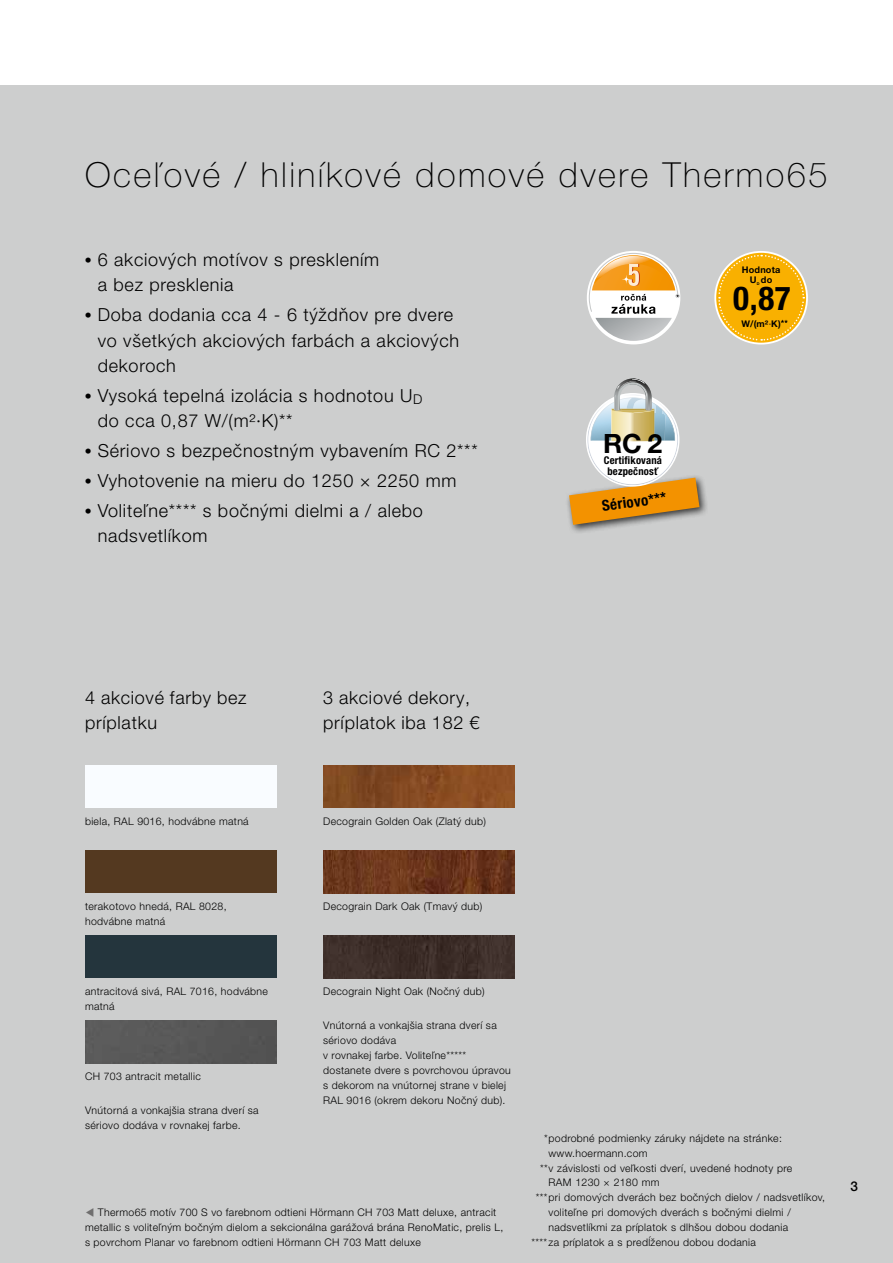
<style>
.page{position:relative;width:893px;height:1263px;background:#fff}
.page>*{position:absolute;margin:0;border:0;box-sizing:border-box;transform-origin:0 0}
.t1{font:100 34.5px "Hoermann Helvetica Neue";letter-spacing:.07em;color:#000}
.t2{font:700 condensed 33px "Hoermann Helvetica Neue";color:#000}
.t3{font:700 26.55px "Hoermann Helvetica Neue";color:#000}
.t4{font:300 18px/25.5px "Hoermann Helvetica Neue";letter-spacing:.04em;color:#000}
.t5{font:700 condensed 15px "Hoermann Helvetica Neue";color:#000}
.t6{font:500 13.5px "Hoermann Helvetica Neue";color:#000}
.t7{font:700 condensed 10.65px/10.6px "Hoermann Helvetica Neue";letter-spacing:.015em;color:#000;text-align:center}
.t8{font:300 10.5px/14.9px "Hoermann Helvetica Neue";letter-spacing:.03em;color:#000}
.t9{font:700 9.15px/10.1px "Hoermann Helvetica Neue";letter-spacing:.02em;color:#000}
.t10{font:700 3.75px "Hoermann Helvetica Neue";color:#000}
.s1{font-family:"Times";font-weight:400}
.s2{font-family:"Hoermann Helvetica Neue Rm";font-weight:400}
.s3{color:#706f6f}
</style>
<div class="page">
<div style="left:0;top:85px;width:893px;height:1178px;background:#cdcece"></div>
<div style="left:85px;top:936px;width:191px;height:42px;background:#24353d"></div>
<div style="left:85px;top:850px;width:191px;height:43px;background:#543920"></div>
<div style="left:85px;top:765px;width:191px;height:43px;background:#f9fcff"></div>
<img style="left:323px;top:765px;width:191px;height:43px">
<img style="left:323px;top:850px;width:191px;height:43px">
<img style="left:323px;top:935px;width:191px;height:43px">
<div style="left:714px;top:251px;width:94px;height:93px;border:2px solid #fff;border-radius:50%"></div>
<svg style="left:717px;top:254px;width:88px;height:87px;background:#f2b82c"></svg>
<svg style="left:589px;top:253px;width:91px;height:88px"></svg>
<div style="left:565px;top:474px;width:144px;height:61px;background:#000;opacity:.75"></div>
<svg style="left:569px;top:378px;width:130px;height:147px"></svg>
<h1 class="t1" style="left:85px;top:151px;width:744px">Oceľové / hliníkové domové dvere Thermo65</h1>
<h3 class="t4" style="left:98px;top:245px;width:283px;text-indent:-13px"><span class="s1">•</span> 6 akciových motívov s presklením a bez presklenia</h3>
<h3 class="t4" style="left:98px;top:301px;width:363px;text-indent:-13px"><span class="s1">•</span> Doba dodania cca 4 - 6 týždňov pre dvere vo všetkých akciových farbách a akciových dekoroch</h3>
<h3 class="t4" style="left:98px;top:381px;width:326px;text-indent:-13px"><span class="s1">•</span> Vysoká tepelná izolácia s hodnotou U<sub>D </sub>do cca 0,87 W/(m²·K)**</h3>
<h3 class="t4" style="left:85px;top:437px;width:394px"><span class="s1">•</span> Sériovo s bezpečnostným vybavením RC 2***</h3>
<h3 class="t4" style="left:85px;top:467px;width:373px"><span class="s1">•</span> Vyhotovenie na mieru do 1250 × 2250 mm</h3>
<h3 class="t4" style="left:98px;top:496px;width:327px;text-indent:-13px"><span class="s1">•</span> Voliteľne**** s bočnými dielmi a / alebo nadsvetlíkom</h3>
<h3 class="t3" style="left:603px;top:424px;width:61px">RC 2</h3>
<p class="t7" style="left:604px;top:455px;width:60px">Certifikovaná bezpečnosť</p>
<h3 class="t5" style="left:601px;top:496px;width:66px;rotate:-8deg">Sériovo***</h3>
<p class="t9" style="left:750px;top:264px;width:32px;text-indent:-8px">Hodnota<br>U</p>
<p class="t10" style="left:757px;top:281px;width:4px">D</p>
<p class="t9" style="left:761px;top:274px;width:13px">do</p>
<p class="t9" style="left:741px;top:318px;width:41px">W/(m²<span class="s2">·</span>K)</p>
<h2 class="t2" style="left:733px;top:276px;width:59px">0,87</h2>
<h3 class="t4" style="left:85px;top:683px;width:163px">4 akciové farby bez príplatku</h3>
<h3 class="t4" style="left:323px;top:683px;width:158px">3 akciové dekory, príplatok iba 182 €</h3>
<p class="t8" style="left:85px;top:813px;width:165px">biela, RAL 9016, hodvábne matná</p>
<p class="t8" style="left:323px;top:813px;width:164px">Decograin Golden Oak (Zlatý dub)</p>
<p class="t8" style="left:85px;top:898px;width:143px">terakotovo hnedá, RAL 8028, hodvábne matná</p>
<p class="t8" style="left:323px;top:898px;width:161px">Decograin Dark Oak (Tmavý dub)</p>
<p class="t8" style="left:85px;top:983px;width:184px">antracitová sivá, RAL 7016, hodvábne matná</p>
<p class="t8" style="left:85px;top:1068px;width:117px">CH 703 antracit metallic</p>
<p class="t8" style="left:85px;top:1102px;width:175px">Vnútorná a vonkajšia strana dverí sa sériovo dodáva v rovnakej farbe.</p>
<p class="t8" style="left:323px;top:983px;width:163px">Decograin Night Oak (Nočný dub)</p>
<p class="t8" style="left:323px;top:1017px;width:189px">Vnútorná a vonkajšia strana dverí sa sériovo dodáva<br>v rovnakej farbe. Voliteľne***** dostanete dvere s povrchovou úpravou s dekorom na vnútornej strane v bielej<br>RAL 9016 (okrem dekoru Nočný dub).</p>
<p class="t8" style="left:85px;top:1204px;width:420px"><span class="s3">◀</span> Thermo65 motív 700 S vo farebnom odtieni Hörmann CH 703 Matt deluxe, antracit metallic s voliteľným bočným dielom a sekcionálna garážová brána RenoMatic, prelis L, s povrchom Planar vo farebnom odtieni Hörmann CH 703 Matt deluxe</p>
<p class="t8" style="left:544px;top:1130px;width:239px">*podrobné podmienky záruky nájdete na stránke:</p>
<p class="t8" style="left:549px;top:1145px;width:101px">www.hoermann.com</p>
<p class="t8" style="left:540px;top:1160px;width:254px">**v závislosti od veľkosti dverí, uvedené hodnoty pre</p>
<p class="t8" style="left:549px;top:1174px;width:113px">RAM 1230 × 2180 mm</p>
<p class="t8" style="left:536px;top:1189px;width:291px">***pri domových dverách bez bočných dielov / nadsvetlíkov,</p>
<p class="t8" style="left:549px;top:1204px;width:244px">voliteľne pri domových dverách s bočnými dielmi /</p>
<p class="t8" style="left:549px;top:1219px;width:241px">nadsvetlíkmi za príplatok s dlhšou dobou dodania</p>
<p class="t8" style="left:531px;top:1234px;width:226px">****za príplatok a s predĺženou dobou dodania</p>
<p class="t6" style="left:850px;top:1176px;width:9px">3</p>
</div>
